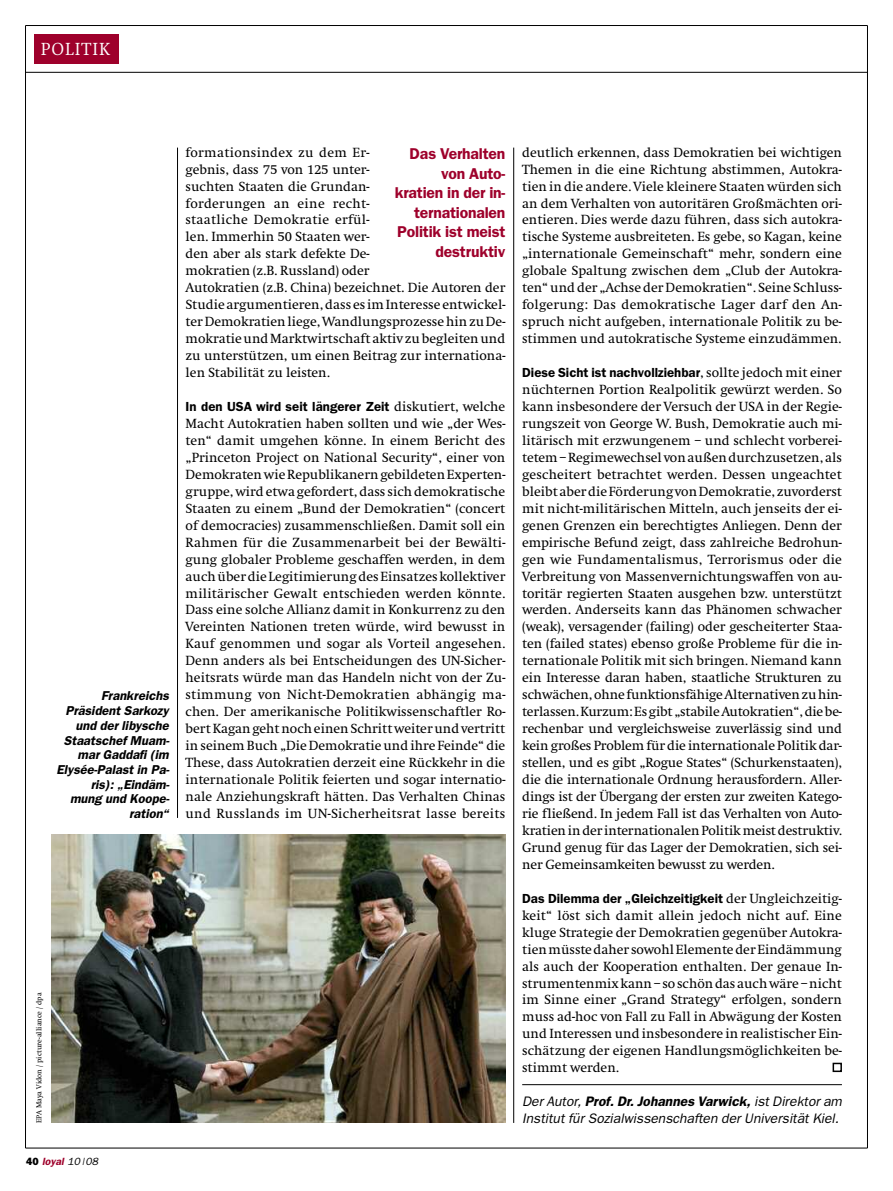
<style>
.page{position:relative;width:893px;height:1191px;background:#fff}
.page>*{position:absolute;margin:0;border:0;box-sizing:border-box;transform-origin:0 0}
.t1{font:300 18.15px "Swift";letter-spacing:.055em;color:#fff}
.t2{font:600 15.75px/19.5px "Franklin Gothic";letter-spacing:-.01em;color:#9e002b;text-align:right}
.t3{font:13.8px/17px "Swift";color:#000;text-align:justify}
.t4{font:italic 13.8px/17px "Franklin Gothic";color:#000}
.t5{font:600 13.2px "Franklin Gothic";color:#000}
.t6{font:italic 600 12.9px/14.7px "Franklin Gothic";color:#000;text-align:right}
.t7{font:italic 600 10.5px "Franklin Gothic";color:#9e002b}
.t8{font:7.5px "Swift";color:#000}
.s1{font-family:"Swift";font-weight:400;font-size:13.8px}
.s2{font-weight:800;font-style:normal;color:#000}
.s3{font-weight:400;color:#000}
.s4{font-weight:600}
</style>
<div class="page">
<hr style="left:26px;top:72px;width:841px;height:1px;background:#000">
<hr style="left:26px;top:25px;width:841px;height:1px;background:#000">
<hr style="left:25px;top:26px;width:1px;height:1122px;background:#000">
<hr style="left:867px;top:26px;width:1px;height:1122px;background:#000">
<hr style="left:26px;top:1147px;width:841px;height:1px;background:#000">
<div style="left:34px;top:34px;width:84px;height:30px;background:#9e002b"></div>
<hr style="left:513px;top:148px;width:1px;height:975px;background:#000">
<hr style="left:177px;top:148px;width:1px;height:670px;background:#000">
<img style="left:51px;top:835px;width:454px;height:288px">
<div style="left:833px;top:1062px;width:9px;height:10px;border:2px solid #000"></div>
<hr style="left:522px;top:1084px;width:320px;height:1px;background:#000">
<h1 class="t1" style="left:41px;top:38px;width:70px">POLITIK</h1>
<p class="t6" style="left:56px;top:688px;width:115px">Frankreichs<br>Präsident Sarkozy und der libysche<br>Staatschef Muam&shy;mar Gaddafi (im<br>Elysée-Palast in Pa&shy;ris): „Eindäm&shy;mung und Koope&shy;ration“</p>
<p class="t3" style="left:186px;top:143px;width:321px;text-align:left">formationsindex zu dem Er-<br>gebnis, dass 75 von 125 unter-<br>suchten Staaten die Grundan-<br>forderungen an eine recht-<br>staatliche Demokratie erfül-<br>len. Immerhin 50 Staaten wer-<br>den aber als stark defekte De-<br>mokratien (z.B. Russland) oder<br>Autokratien (z.B. China) bezeichnet. Die Autoren der Studie argumentieren,dass es imInteresse entwickel&shy;terDemokratienliege,WandlungsprozessehinzuDe&shy;mokratieundMarktwirtschaft aktiv zubegleitenund zu unterstützen, um einen Beitrag zur internationa&shy;len Stabilität zu leisten.</p>
<p class="t5" style="left:186px;top:399px;width:321px">In den USA wird seit längerer Zeit <span class="s1">diskutiert, welche</span></p>
<p class="t3" style="left:186px;top:415px;width:321px">Macht Autokratien haben sollten und wie „der Wes&shy;ten“ damit umgehen könne. In einem Bericht des „Princeton Project on National Security“, einer von DemokratenwieRepublikanerngebildetenExperten&shy;gruppe,wirdetwa gefordert,dass sichdemokratische Staaten zu einem „Bund der Demokratien“ (concert of democracies) zusammenschließen. Damit soll ein Rahmen für die Zusammenarbeit bei der Bewälti&shy;gung globaler Probleme geschaffen werden, in dem auchüberdie LegitimierungdesEinsatzeskollektiver militärischer Gewalt entschieden werden könnte.<br>Dass eine solche Allianz damit in Konkurrenz zu den Vereinten Nationen treten würde, wird bewusst in Kauf genommen und sogar als Vorteil angesehen.<br>Denn anders als bei Entscheidungen des UN-Sicher&shy;heitsrats würde man das Handeln nicht von der Zu&shy;stimmung von Nicht-Demokratien abhängig ma&shy;chen. Der amerikanische Politikwissenschaftler Ro&shy;bertKagangehtnocheinenSchrittweiterundvertritt inseinemBuch„Die Demokratieund ihre Feinde“ die These, dass Autokratien derzeit eine Rückkehr in die internationale Politik feierten und sogar internatio&shy;nale Anziehungskraft hätten. Das Verhalten Chinas und Russlands im UN-Sicherheitsrat lasse bereits</p>
<p class="t2" style="left:395px;top:144px;width:112px">Das Verhalten von Auto&shy;kratien in der in&shy;ternationalen<br>Politik ist meist destruktiv</p>
<p class="t8" style="left:35px;top:1123px;width:132px;rotate:-90deg">EPA Maya Vidon / picture-alliance / dpa</p>
<p class="t7" style="left:26px;top:1155px;width:74px"><span class="s2">40</span> loyal <span class="s3">10 |08</span></p>
<p class="t3" style="left:522px;top:143px;width:321px">deutlich erkennen, dass Demokratien bei wichtigen Themen in die eine Richtung abstimmen, Autokra&shy;tien in die andere. Viele kleinere Staaten würden sich an dem Verhalten von autoritären Großmächten ori&shy;entieren. Dies werde dazu führen, dass sich autokra&shy;tische Systeme ausbreiteten. Es gebe, so Kagan, keine „internationale Gemeinschaft“ mehr, sondern eine globale Spaltung zwischen dem „Club der Autokra&shy;ten“und der „Achse der Demokratien“. Seine Schluss&shy;folgerung: Das demokratische Lager darf den An&shy;spruch nicht aufgeben, internationale Politik zu be&shy;stimmen und autokratische Systeme einzudämmen.</p>
<p class="t5" style="left:522px;top:365px;width:321px">Diese Sicht ist nachvollziehbar<span class="s1">, sollte jedoch mit einer</span></p>
<p class="t3" style="left:522px;top:381px;width:321px">nüchternen Portion Realpolitik gewürzt werden. So kann insbesondere der Versuch der USA in der Regie&shy;rungszeit von George W. Bush, Demokratie auch mi&shy;litärisch mit erzwungenem – und schlecht vorberei&shy;tetem–Regimewechsel vonaußendurchzusetzen,als gescheitert betrachtet werden. Dessen ungeachtet bleibtaberdieFörderungvonDemokratie,zuvorderst mit nicht-militärischen Mitteln, auch jenseits der ei&shy;genen Grenzen ein berechtigtes Anliegen. Denn der empirische Befund zeigt, dass zahlreiche Bedrohun&shy;gen wie Fundamentalismus, Terrorismus oder die Verbreitung von Massenvernichtungswaffen von au&shy;toritär regierten Staaten ausgehen bzw. unterstützt werden. Anderseits kann das Phänomen schwacher (weak), versagender (failing) oder gescheiterter Staa&shy;ten (failed states) ebenso große Probleme für die in&shy;ternationale Politik mit sich bringen. Niemand kann ein Interesse daran haben, staatliche Strukturen zu schwächen,ohne funktionsfähigeAlternativenzuhin&shy;terlassen.Kurzum:Esgibt „stabileAutokratien“,diebe&shy;rechenbar und vergleichsweise zuverlässig sind und kein großes Problem für die internationale Politik dar&shy;stellen, und es gibt „Rogue States“ (Schurkenstaaten), die die internationale Ordnung herausfordern. Aller&shy;dings ist der Übergang der ersten zur zweiten Katego&shy;rie fließend. In jedem Fall ist das Verhalten von Auto&shy;kratieninder internationalenPolitikmeistdestruktiv.<br>Grund genug für das Lager der Demokratien, sich sei&shy;ner Gemeinsamkeiten bewusst zu werden.</p>
<p class="t5" style="left:522px;top:890px;width:321px">Das Dilemma der „Gleichzeitigkeit <span class="s1">der Ungleichzeitig-</span></p>
<p class="t3" style="left:522px;top:906px;width:321px">keit“ löst sich damit allein jedoch nicht auf. Eine kluge Strategie der Demokratien gegenüber Autokra&shy;tienmüsstedaher sowohlElementederEindämmung als auch der Kooperation enthalten. Der genaue In&shy;strumentenmixkann–soschöndasauchwäre–nicht im Sinne einer „Grand Strategy“ erfolgen, sondern muss ad-hoc von Fall zu Fall in Abwägung der Kosten und Interessen und insbesondere in realistischer Ein&shy;schätzung der eigenen Handlungsmöglichkeiten be&shy;stimmt werden.</p>
<p class="t4" style="left:522px;top:1093px;width:321px">Der Autor, <span class="s4">Prof. Dr. Johannes Varwick,</span> ist Direktor am<br>Institut für Sozialwissenschaften der Universität Kiel.</p>
</div>
